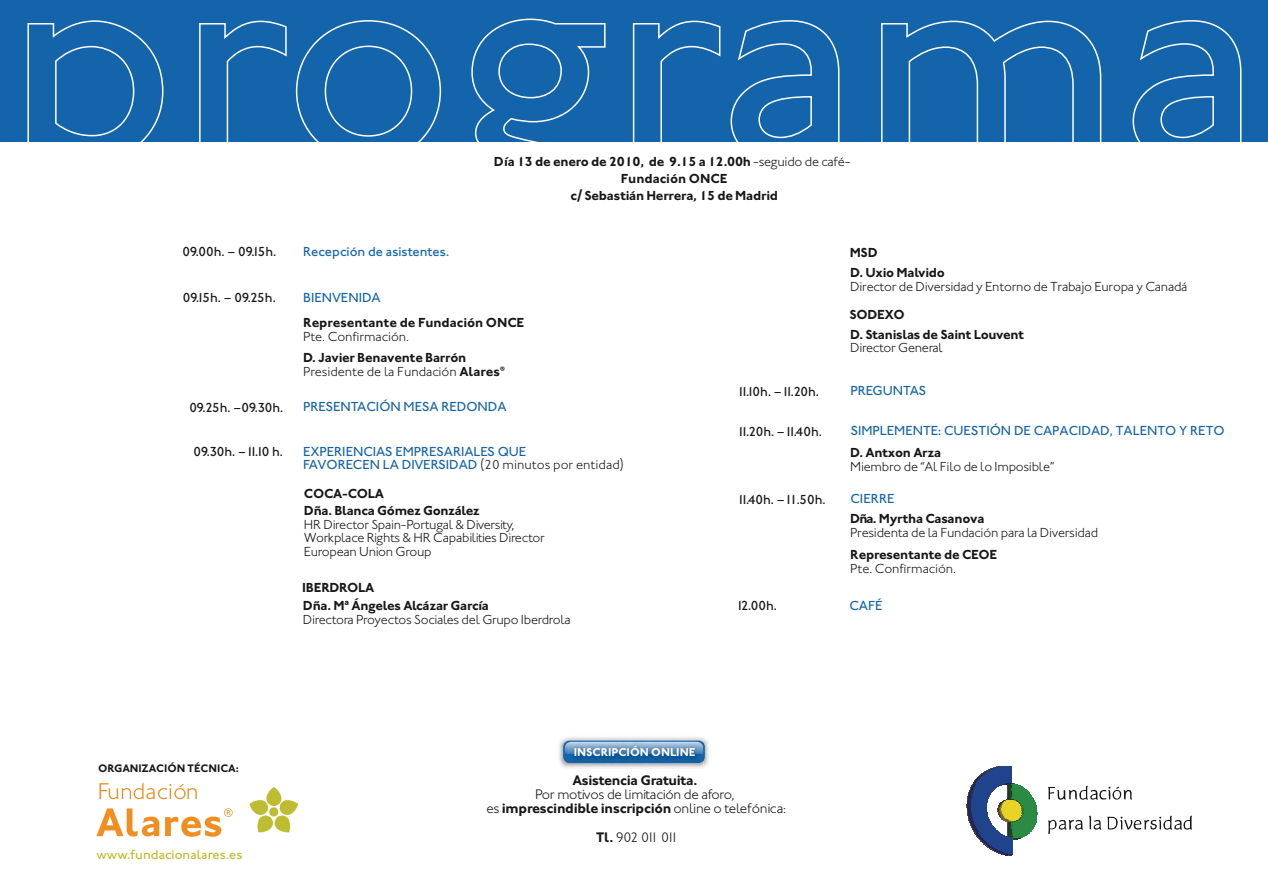
<style>
.page{position:relative;width:1268px;height:893px;background:#fff}
.page>*{position:absolute;margin:0;border:0;box-sizing:border-box;transform-origin:0 0}
.t1{font:300 14.25px/14.2px "Johnston ITC Std";letter-spacing:-.035em;color:#1a171b;text-align:center}
.t2{font:700 14.25px "Johnston ITC Std";letter-spacing:-.02em;color:#1a171b}
.t3{font:300 14.25px "Johnston ITC Std";letter-spacing:-.165em;color:#1a171b}
.t4{font:700 13.5px/17.1px "Johnston ITC Std";letter-spacing:-.02em;color:#1a171b;text-align:center}
.t5{font:300 13.5px/13.5px "Johnston ITC Std";letter-spacing:-.02em;color:#1a171b}
.t6{font:500 13.5px/13.5px "Johnston ITC Std";color:#1364aa}
.t7{font:500 13.5px "Johnston ITC Std";letter-spacing:-.025em;color:#1a171b}
.t8{font:500 13.5px "Johnston ITC Std";color:#bebd32}
.t9{font:500 13.5px "Johnston ITC Std";letter-spacing:-.005em;color:#1a171b}
.t10{font:500 13.5px "Johnston ITC Std";letter-spacing:-.105em;color:#1a171b}
.t11{font:700 11.7px "Johnston ITC Std";color:#fff}
.t12{font:700 11.25px "Johnston ITC Std";color:#1a171b}
.s1{font-weight:300}
.s2{font-weight:300;color:#1a171b}
.s3{font-weight:700}
</style>
<div class="page">
<svg style="left:99px;top:783px;width:98px;height:16px"></svg>
<svg style="left:96px;top:808px;width:63px;height:29px"></svg>
<svg style="left:165px;top:808px;width:67px;height:29px"></svg>
<svg style="left:249px;top:787px;width:49px;height:46px"></svg>
<div style="left:0;top:0;width:1267px;height:141px;background:#1364aa"></div>
<svg style="left:27px;top:20px;width:137px;height:122px"></svg>
<svg style="left:198px;top:20px;width:90px;height:122px"></svg>
<div style="left:324px;top:46px;width:88px;height:91px;border:2px solid #fff;border-radius:50%"></div>
<svg style="left:456px;top:18px;width:150px;height:124px"></svg>
<svg style="left:632px;top:20px;width:89px;height:122px"></svg>
<svg style="left:729px;top:20px;width:111px;height:122px"></svg>
<svg style="left:880px;top:20px;width:221px;height:122px"></svg>
<svg style="left:1131px;top:20px;width:110px;height:122px"></svg>
<svg style="left:1048px;top:786px;width:83px;height:14px"></svg>
<svg style="left:1048px;top:820px;width:34px;height:14px"></svg>
<svg style="left:1089px;top:816px;width:12px;height:14px"></svg>
<svg style="left:1107px;top:815px;width:85px;height:15px"></svg>
<svg style="left:982px;top:766px;width:29px;height:8px"></svg>
<img style="left:973px;top:774px;width:42px;height:10px">
<img style="left:1035px;top:802px;width:1px;height:13px">
<svg style="left:966px;top:784px;width:69px;height:72px"></svg>
<img style="left:559px;top:737px;width:150px;height:32px">
<svg style="left:564px;top:743px;width:3px;height:11px"></svg>
<img style="left:567px;top:739px;width:136px;height:29px">
<img style="left:567px;top:741px;width:136px;height:22px">
<img style="left:567px;top:742px;width:136px;height:12px">
<p class="t4" style="left:493px;top:154px;width:358px">Día 13 de enero de 2010, de 9.15 a 12.00h <span class="s1">-seguido de café-<br></span>Fundación ONCE</p>
<p class="t7" style="left:183px;top:247px;width:95px">09.00h. – 09.15h.</p>
<p class="t6" style="left:303px;top:247px;width:148px">Recepción de asistentes.</p>
<p class="t7" style="left:183px;top:292px;width:95px">09.15h. – 09.25h.</p>
<p class="t6" style="left:303px;top:292px;width:79px">BIENVENIDA</p>
<p class="t4" style="left:303px;top:315px;width:223px">Representante de Fundación ONCE</p>
<p class="t5" style="left:303px;top:331px;width:107px">Pte. Confirmación.</p>
<p class="t4" style="left:303px;top:352px;width:203px;line-height:13.5px;text-align:left">D. Javier Benavente Barrón<br><span class="s1">Presidente de la Fundación</span> Alares®</p>
<p class="t4" style="left:570px;top:188px;width:209px">c/ Sebastián Herrera, 15 de Madrid</p>
<p class="t4" style="left:849px;top:246px;width:29px">MSD</p>
<p class="t4" style="left:850px;top:265px;width:96px">D. Uxio Malvido</p>
<p class="t5" style="left:850px;top:281px;width:339px">Director de Diversidad y Entorno de Trabajo Europa y Canadá</p>
<p class="t4" style="left:849px;top:308px;width:57px">SODEXO</p>
<p class="t4" style="left:850px;top:327px;width:175px">D. Stanislas de Saint Louvent</p>
<p class="t5" style="left:850px;top:342px;width:94px">Director General</p>
<p class="t10" style="left:736px;top:386px;width:83px">11.10h. –11.20h.</p>
<p class="t6" style="left:850px;top:385px;width:77px">PREGUNTAS</p>
<p class="t7" style="left:189px;top:402px;width:95px">09.25h. –09.30h.</p>
<p class="t6" style="left:303px;top:401px;width:205px">PRESENTACIÓN MESA REDONDA</p>
<p class="t7" style="left:193px;top:446px;width:91px">09.30h. –11.10 h.</p>
<p class="t6" style="left:303px;top:446px;width:322px">EXPERIENCIAS EMPRESARIALES QUE<br>FAVORECEN LA DIVERSIDAD <span class="s2">(20 minutos por entidad)</span></p>
<p class="t4" style="left:304px;top:486px;width:82px">COCA-COLA</p>
<p class="t4" style="left:304px;top:503px;width:177px">Dña. Blanca Gómez González</p>
<p class="t5" style="left:304px;top:519px;width:242px">HR Director Spain-Portugal &amp; Diversity,<br>Workplace Rights &amp; HR Capabilities Director<br>European Union Group</p>
<p class="t4" style="left:302px;top:580px;width:73px">IBERDROLA</p>
<p class="t4" style="left:303px;top:598px;width:187px">Dña. Mª Ángeles Alcázar García</p>
<p class="t5" style="left:303px;top:614px;width:269px">Directora Proyectos Sociales del Grupo Iberdrola</p>
<p class="t7" style="left:736px;top:427px;width:86px">11.20h. –11.40h.</p>
<p class="t6" style="left:850px;top:425px;width:376px">SIMPLEMENTE: CUESTIÓN DE CAPACIDAD, TALENTO Y RETO</p>
<p class="t4" style="left:850px;top:445px;width:92px">D. Antxon Arza</p>
<p class="t5" style="left:850px;top:461px;width:205px">Miembro de “Al Filo de lo Imposible”</p>
<p class="t9" style="left:736px;top:494px;width:90px">11.40h. –11.50h.</p>
<p class="t6" style="left:850px;top:493px;width:46px">CIERRE</p>
<p class="t4" style="left:850px;top:511px;width:136px">Dña. Myrtha Casanova</p>
<p class="t5" style="left:850px;top:527px;width:249px">Presidenta de la Fundación para la Diversidad</p>
<p class="t4" style="left:850px;top:547px;width:148px">Representante de CEOE</p>
<p class="t5" style="left:850px;top:563px;width:107px">Pte. Confirmación.</p>
<p class="t7" style="left:736px;top:601px;width:42px">12.00h.</p>
<p class="t6" style="left:849px;top:600px;width:35px">CAFÉ</p>
<p class="t12" style="left:98px;top:764px;width:142px">ORGANIZACIÓN TÉCNICA:</p>
<p class="t11" style="left:573px;top:747px;width:123px">INSCRIPCIÓN ONLINE</p>
<p class="t8" style="left:96px;top:849px;width:148px">www.fundacionalares.es</p>
<p class="t2" style="left:572px;top:775px;width:127px">Asistencia Gratuita.</p>
<p class="t1" style="left:486px;top:789px;width:301px">Por motivos de limitación de aforo,<br>es <span class="s3">imprescindible inscripción</span> online o telefónica:</p>
<p class="t3" style="left:596px;top:832px;width:84px"><span class="s3">Tl.</span> 902 011 011</p>
</div>
